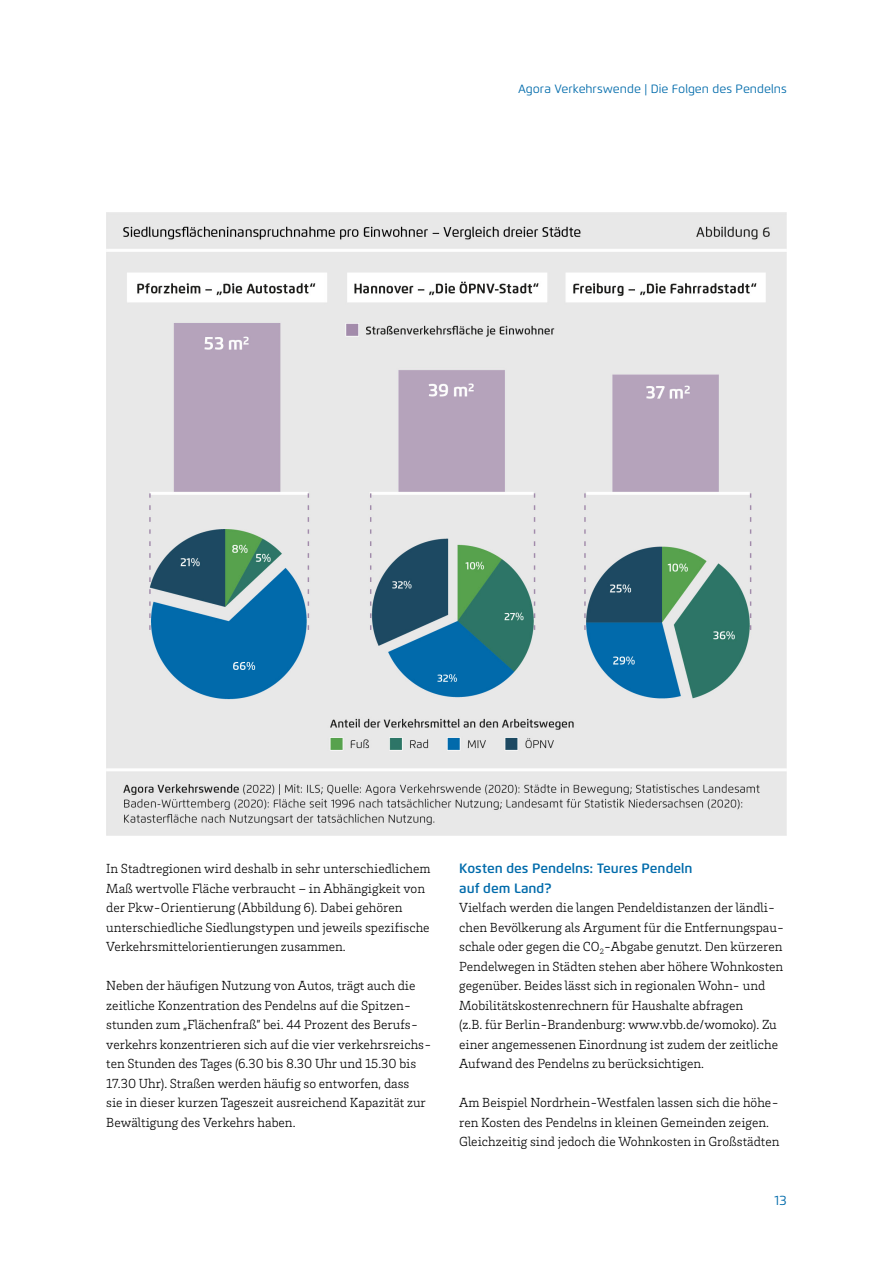
<style>
.page{position:relative;width:893px;height:1263px;background:#fff}
.page>*{position:absolute;margin:0;border:0;box-sizing:border-box;transform-origin:0 0}
.t1{font:300 13.5px/19.5px "Brix Slab";color:#000}
.t2{font:600 13.5px/19.5px "Flexo";color:#006bab}
.t3{font:13.5px "Flexo";color:#006bab}
.t4{font:12px "Flexo";color:#006bab}
</style>
<div class="page">
<img style="left:106px;top:213px;width:681px;height:623px">
<p class="t4" style="left:518px;top:82px;width:270px">Agora Verkehrswende | Die Folgen des Pendelns</p>
<p class="t1" style="left:106px;top:858px;width:326px">In Stadtregionen wird deshalb in sehr unterschiedlichem Maß wertvolle Fläche verbraucht – in Abhängigkeit von der Pkw-Orientierung (Abbildung 6). Dabei gehören unterschiedliche Siedlungstypen und jeweils spezifische Verkehrsmittelorientierungen zusammen.</p>
<p class="t1" style="left:106px;top:975px;width:327px">Neben der häufigen Nutzung von Autos, trägt auch die zeitliche Konzentration des Pendelns auf die Spitzen&shy;stunden zum „Flächenfraß” bei. 44 Prozent des Berufs&shy;verkehrs konzentrieren sich auf die vier verkehrsreichs&shy;ten Stunden des Tages (6.30 bis 8.30 Uhr und 15.30 bis 17.30 Uhr). Straßen werden häufig so entworfen, dass<br>sie in dieser kurzen Tageszeit ausreichend Kapazität zur Bewältigung des Verkehrs haben.</p>
<p class="t2" style="left:459px;top:858px;width:235px">Kosten des Pendelns: Teures Pendeln auf dem Land?</p>
<p class="t1" style="left:459px;top:897px;width:327px">Vielfach werden die langen Pendeldistanzen der ländli&shy;chen Bevölkerung als Argument für die Entfernungspau&shy;schale oder gegen die CO<sub>2</sub>-Abgabe genutzt. Den kürzeren Pendelwegen in Städten stehen aber höhere Wohnkosten gegenüber. Beides lässt sich in regionalen Wohn- und Mobilitätskostenrechnern für Haushalte abfragen<br>(z.B. für Berlin-Brandenburg: www.vbb.de/womoko). Zu einer angemessenen Einordnung ist zudem der zeitliche Aufwand des Pendelns zu berücksichtigen.</p>
<p class="t1" style="left:459px;top:1092px;width:322px">Am Beispiel Nordrhein-Westfalen lassen sich die höhe&shy;ren Kosten des Pendelns in kleinen Gemeinden zeigen.<br>Gleichzeitig sind jedoch die Wohnkosten in Großstädten</p>
<p class="t3" style="left:775px;top:1192px;width:14px">13</p>
</div>
